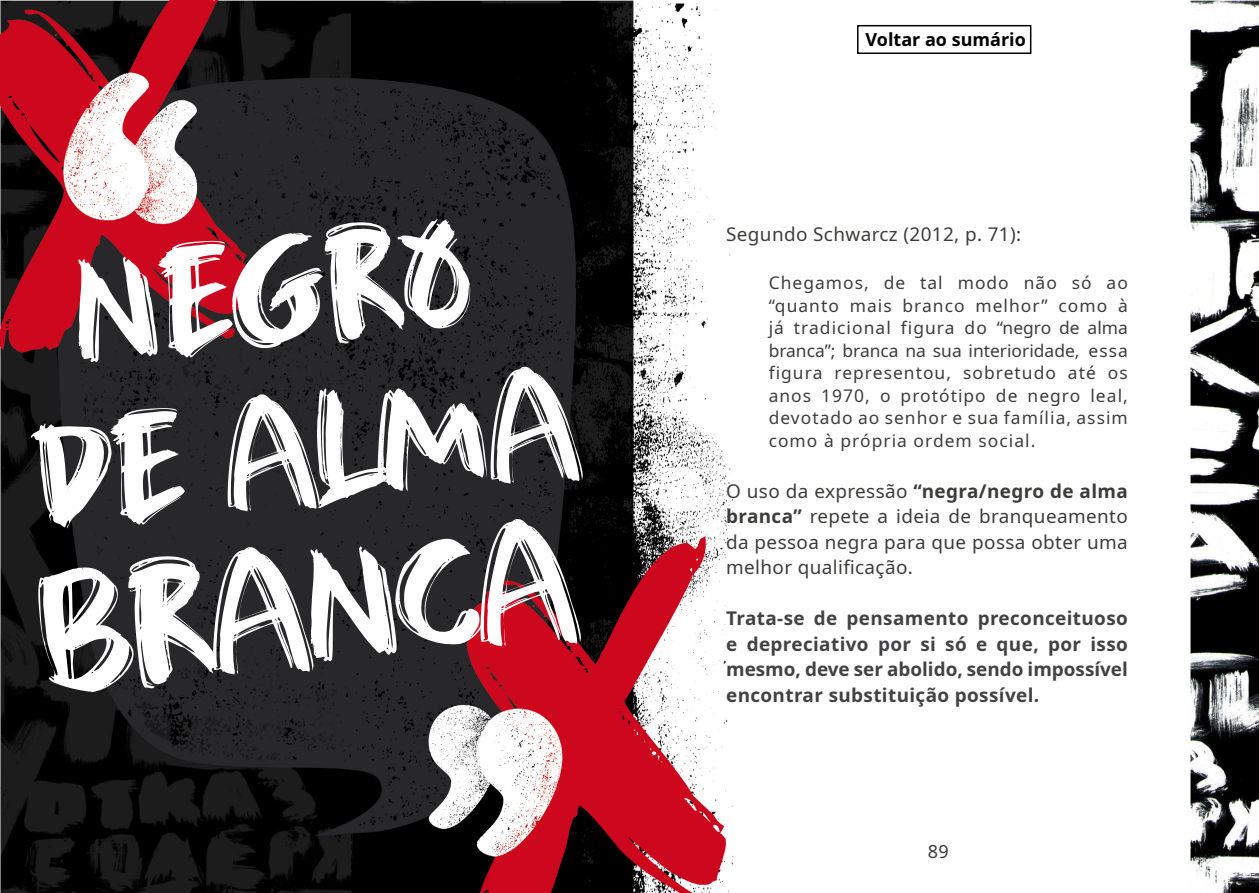
<style>
.page{position:relative;width:1259px;height:893px;background:#fff}
.page>*{position:absolute;margin:0;border:0;box-sizing:border-box;transform-origin:0 0}
.t1{font:189.6px "Beat Drop";color:#fff}
.t2{font:174px/161.2px "Beat Drop";color:#fff;text-align:center}
.t3{font:18.9px/25.5px "Noto Sans";letter-spacing:.02em;color:#3c3c3b;text-align:justify}
.t4{font:700 18.9px/25.5px "Noto Sans";letter-spacing:.02em;color:#424244;text-align:justify}
.t5{font:700 18px "Noto Sans";color:#000}
.t6{font:18px "Noto Sans";color:#3c3c3b}
.t7{font:17.4px/22.5px "Noto Sans";letter-spacing:.06em;color:#3c3c3b;text-align:justify}
.s1{font-weight:700}
</style>
<div class="page">
<img style="left:0;top:0;width:1259px;height:893px">
<div style="left:857px;top:25px;width:174px;height:29px;border:2px solid #000"></div>
<h2 class="t2" style="left:14px;top:236px;width:540px;rotate:-6deg">negro de alma</h2>
<h1 class="t1" style="left:29px;top:532px;width:537px;rotate:-6deg">branca</h1>
<p class="t5" style="left:865px;top:27px;width:162px">Voltar ao sumário</p>
<p class="t3" style="left:726px;top:222px;width:297px">Segundo Schwarcz (2012, p. 71):</p>
<p class="t7" style="left:768px;top:272px;width:361px">Chegamos, de tal modo não só ao “quanto mais branco melhor” como à já tradicional figura do “negro de alma branca”; branca na sua interioridade, essa figura representou, sobretudo até os anos 1970, o protótipo de negro leal, devotado ao senhor e sua família, assim como à própria ordem social.</p>
<p class="t3" style="left:726px;top:479px;width:403px">O uso da expressão <span class="s1">“negra/negro de alma branca”</span> repete a ideia de branqueamento da pessoa negra para que possa obter uma melhor qualificação.</p>
<p class="t4" style="left:726px;top:606px;width:403px">Trata-se de pensamento preconceituoso e depreciativo por si só e que, por isso mesmo, deve ser abolido, sendo impossível encontrar substituição possível.</p>
<p class="t6" style="left:928px;top:839px;width:22px">89</p>
</div>
